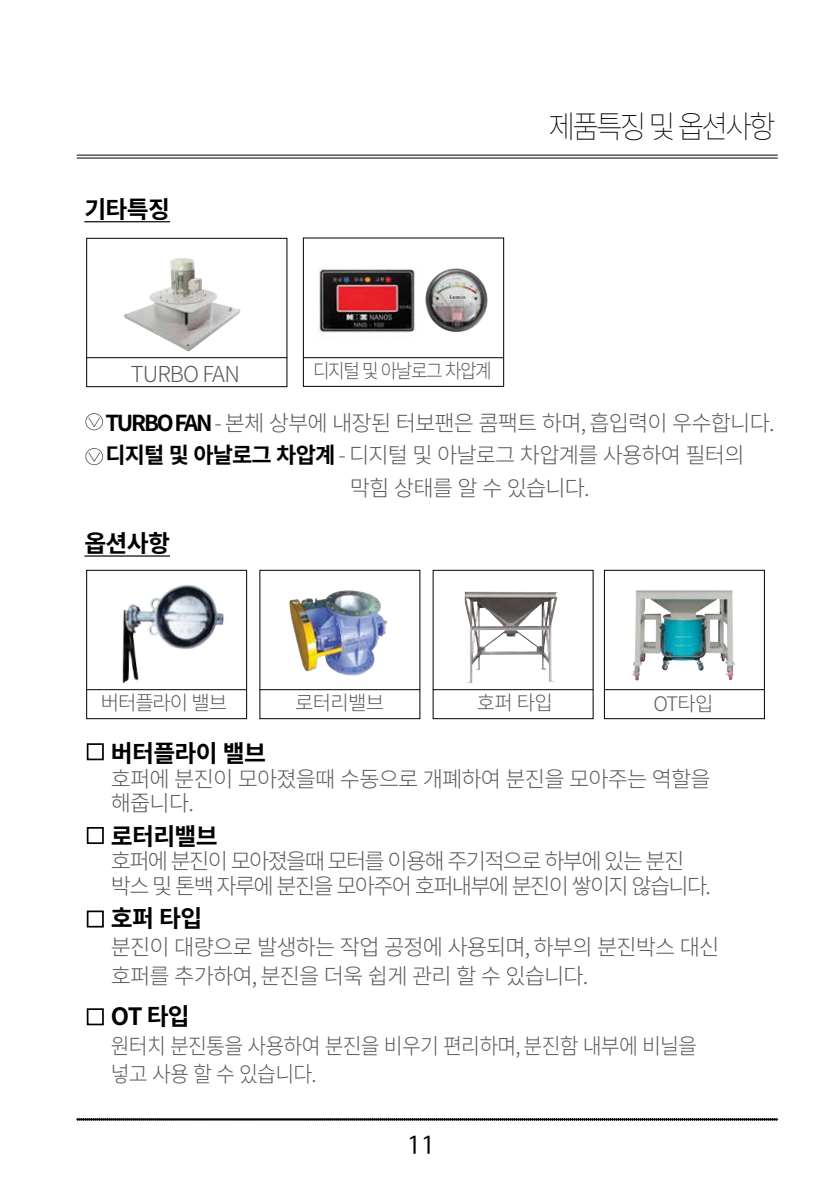
<style>
.page{position:relative;width:840px;height:1191px;background:#fff}
.page>*{position:absolute;margin:0;border:0;box-sizing:border-box;transform-origin:0 0}
.t1{font:100 31.2px "Noto Sans CJ Kkr";letter-spacing:-.1em;color:#000;scale:.93 1}
.t2{font:24px "Nanum Barun Gothic";color:#000}
.t3{font:700 23.8px "Noto Sans CJ Kkr";letter-spacing:-.03em;color:#000}
.t4{font:300 22px/24.6px "Noto Sans CJ Kkr";letter-spacing:-.04em;color:#58595b}
.t5{font:300 22px/24.6px "Noto Sans CJ Kkr";letter-spacing:-.08em;color:#58595b}
.t6{font:300 22px/28.6px "Noto Sans CJ Kkr";letter-spacing:-.04em;color:#58595b;scale:.93 1}
.t7{font:300 20px "Noto Sans CJ Kkr";letter-spacing:-.04em;color:#58595b}
.t8{font:300 19.8px "Noto Sans CJ Kkr";letter-spacing:-.08em;color:#58595b;scale:.91 1}
.s1{font-weight:700;color:#000}
</style>
<div class="page">
<hr style="left:77px;top:155px;width:700px;height:1px;background:#000">
<hr style="left:77px;top:158px;width:700px;height:1px;background:#000">
<svg style="left:77px;top:1118px;width:700px;height:2px"></svg>
<hr style="left:84px;top:555px;width:86px;height:1px;background:#000">
<hr style="left:84px;top:221px;width:86px;height:1px;background:#000">
<img style="left:425px;top:268px;width:63px;height:64px">
<img style="left:319px;top:269px;width:97px;height:64px">
<div style="left:87px;top:743px;width:17px;height:17px;border:2px solid #000"></div>
<div style="left:87px;top:827px;width:17px;height:17px;border:2px solid #000"></div>
<div style="left:87px;top:910px;width:17px;height:17px;border:2px solid #000"></div>
<div style="left:87px;top:1008px;width:17px;height:17px;border:2px solid #000"></div>
<svg style="left:85px;top:413px;width:18px;height:17px"></svg>
<svg style="left:85px;top:448px;width:18px;height:17px"></svg>
<div style="left:259px;top:570px;width:161px;height:149px;border:1px solid #000"></div>
<div style="left:303px;top:238px;width:200px;height:149px;border:1px solid #000"></div>
<div style="left:432px;top:570px;width:161px;height:149px;border:1px solid #000"></div>
<div style="left:603px;top:570px;width:161px;height:149px;border:1px solid #000"></div>
<div style="left:86px;top:570px;width:161px;height:149px;border:1px solid #000"></div>
<div style="left:86px;top:238px;width:201px;height:149px;border:1px solid #000"></div>
<img style="left:124px;top:258px;width:117px;height:94px">
<hr style="left:86px;top:689px;width:161px;height:1px;background:#000">
<hr style="left:86px;top:357px;width:201px;height:1px;background:#000">
<hr style="left:259px;top:689px;width:161px;height:1px;background:#000">
<hr style="left:303px;top:357px;width:200px;height:1px;background:#000">
<hr style="left:432px;top:689px;width:161px;height:1px;background:#000">
<hr style="left:603px;top:689px;width:161px;height:1px;background:#000">
<img style="left:464px;top:591px;width:93px;height:92px">
<img style="left:113px;top:571px;width:120px;height:120px">
<img style="left:289px;top:590px;width:99px;height:86px">
<img style="left:632px;top:590px;width:103px;height:91px">
<p class="t3" style="left:84px;top:196px;width:87px">기타특징</p>
<p class="t4" style="left:131px;top:362px;width:110px">TURBO FAN</p>
<p class="t8" style="left:313px;top:360px;width:198px">디지털 및 아날로그 차압계</p>
<h1 class="t1" style="left:548px;top:109px;width:245px">제품특징 및 옵션사항</h1>
<p class="t4" style="left:105px;top:411px;width:670px"><span class="s1">TURBO FAN</span> - 본체 상부에 내장된 터보팬은 콤팩트 하며, 흡입력이 우수합니다.</p>
<p class="t4" style="left:105px;top:443px;width:640px"><span class="s1">디지털 및 아날로그 차압계</span> - 디지털 및 아날로그 차압계를 사용하여 필터의</p>
<p class="t4" style="left:350px;top:476px;width:241px">막힘 상태를 알 수 있습니다.</p>
<p class="t3" style="left:84px;top:530px;width:87px">옵션사항</p>
<p class="t7" style="left:101px;top:691px;width:128px">버터플라이 밸브</p>
<p class="t7" style="left:295px;top:691px;width:90px">로터리밸브</p>
<p class="t7" style="left:476px;top:691px;width:78px">호퍼 타입</p>
<p class="t7" style="left:653px;top:692px;width:62px">OT타입</p>
<p class="t3" style="left:111px;top:740px;width:157px">버터플라이 밸브</p>
<p class="t4" style="left:111px;top:767px;width:601px">호퍼에 분진이 모아졌을때 수동으로 개폐하여 분진을 모아주는 역할을 해줍니다.</p>
<p class="t3" style="left:111px;top:822px;width:108px">로터리밸브</p>
<p class="t5" style="left:111px;top:849px;width:601px">호퍼에 분진이 모아졌을때 모터를 이용해 주기적으로 하부에 있는 분진 박스 및 톤백 자루에 분진을 모아주어 호퍼내부에 분진이 쌓이지 않습니다.</p>
<p class="t3" style="left:111px;top:904px;width:93px">호퍼 타입</p>
<p class="t4" style="left:111px;top:933px;width:609px;line-height:28.6px">분진이 대량으로 발생하는 작업 공정에 사용되며, 하부의 분진박스 대신 호퍼를 추가하여, 분진을 더욱 쉽게 관리 할 수 있습니다.</p>
<p class="t3" style="left:111px;top:1003px;width:80px">OT 타입</p>
<p class="t6" style="left:111px;top:1031px;width:631px">원터치 분진통을 사용하여 분진을 비우기 편리하며, 분진함 내부에 비닐을 넣고 사용 할 수 있습니다.</p>
<p class="t2" style="left:407px;top:1132px;width:29px">11</p>
</div>
